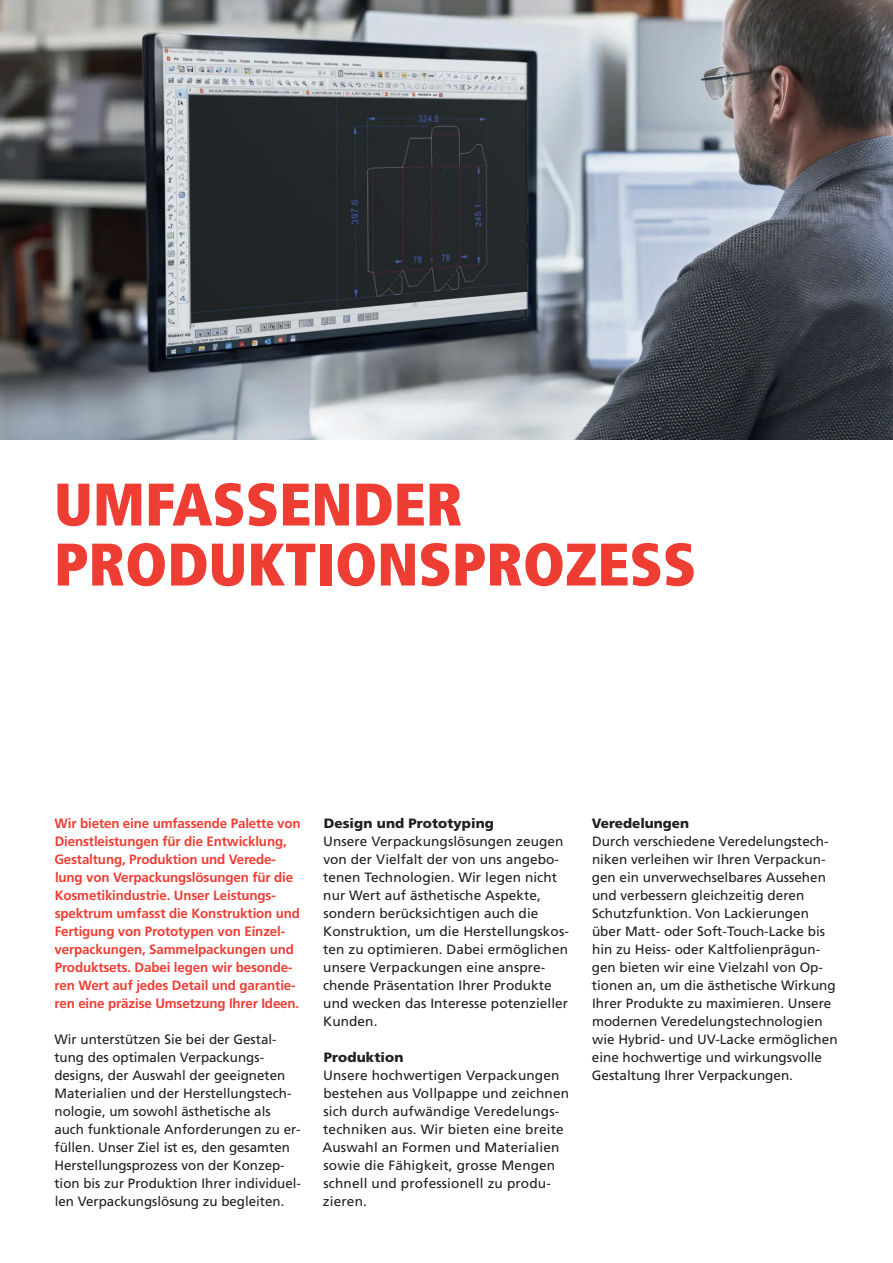
<style>
.page{position:relative;width:893px;height:1263px;background:#fff}
.page>*{position:absolute;margin:0;border:0;box-sizing:border-box;transform-origin:0 0}
.t1{font:900 condensed 60px/60px "Frutiger LT Std";color:#ee3e34}
.t2{font:13.5px/18px "Frutiger LT Std";color:#231f20}
.t3{font:700 13.5px/18px "Frutiger LT Std";letter-spacing:-.01em;color:#ee3e34}
.t4{font:900 13.5px "Frutiger LT Std";letter-spacing:.005em;color:#231f20}
</style>
<div class="page">
<img style="left:0;top:0;width:893px;height:439px">
<h1 class="t1" style="left:54px;top:475px;width:644px">UMFASSENDER<br>PRODUKTIONSPROZESS</h1>
<p class="t3" style="left:54px;top:815px;width:248px">Wir bieten eine umfassende Palette von Dienstleistungen für die Entwicklung, Gestaltung, Produktion und Verede&shy;lung von Verpackungslösungen für die Kosmetikindustrie. Unser Leistungs&shy;spektrum umfasst die Konstruktion und Fertigung von Prototypen von Einzel&shy;verpackungen, Sammelpackungen und Produktsets. Dabei legen wir besonde&shy;ren Wert auf jedes Detail und garantie&shy;ren eine präzise Umsetzung Ihrer Ideen.</p>
<p class="t2" style="left:54px;top:1031px;width:248px">Wir unterstützen Sie bei der Gestal&shy;tung des optimalen Verpackungs&shy;designs, der Auswahl der geeigneten Materialien und der Herstellungstech&shy;nologie, um sowohl ästhetische als auch funktionale Anforderungen zu er&shy;füllen. Unser Ziel ist es, den gesamten Herstellungsprozess von der Konzep&shy;tion bis zur Produktion Ihrer individuel&shy;len Verpackungslösung zu begleiten.</p>
<p class="t4" style="left:324px;top:818px;width:172px">Design und Prototyping</p>
<p class="t2" style="left:323px;top:833px;width:247px">Unsere Verpackungslösungen zeugen von der Vielfalt der von uns angebo&shy;tenen Technologien. Wir legen nicht nur Wert auf ästhetische Aspekte, sondern berücksichtigen auch die Konstruktion, um die Herstellungskos&shy;ten zu optimieren. Dabei ermöglichen unsere Verpackungen eine anspre&shy;chende Präsentation Ihrer Produkte und wecken das Interesse potenzieller Kunden.</p>
<p class="t4" style="left:324px;top:1052px;width:81px">Produktion</p>
<p class="t2" style="left:322px;top:1067px;width:248px">Unsere hochwertigen Verpackungen bestehen aus Vollpappe und zeichnen sich durch aufwändige Veredelungs&shy;techniken aus. Wir bieten eine breite<br>Auswahl an Formen und Materialien sowie die Fähigkeit, grosse Mengen schnell und professionell zu produ&shy;zieren.</p>
<p class="t4" style="left:592px;top:818px;width:99px">Veredelungen</p>
<p class="t2" style="left:592px;top:833px;width:247px">Durch verschiedene Veredelungstech&shy;niken verleihen wir Ihren Verpackun&shy;gen ein unverwechselbares Aussehen und verbessern gleichzeitig deren Schutzfunktion. Von Lackierungen über Matt- oder Soft-Touch-Lacke bis hin zu Heiss- oder Kaltfolienprägun&shy;gen bieten wir eine Vielzahl von Op&shy;tionen an, um die ästhetische Wirkung Ihrer Produkte zu maximieren. Unsere modernen Veredelungstechnologien wie Hybrid- und UV-Lacke ermöglichen eine hochwertige und wirkungsvolle Gestaltung Ihrer Verpackungen.</p>
</div>
